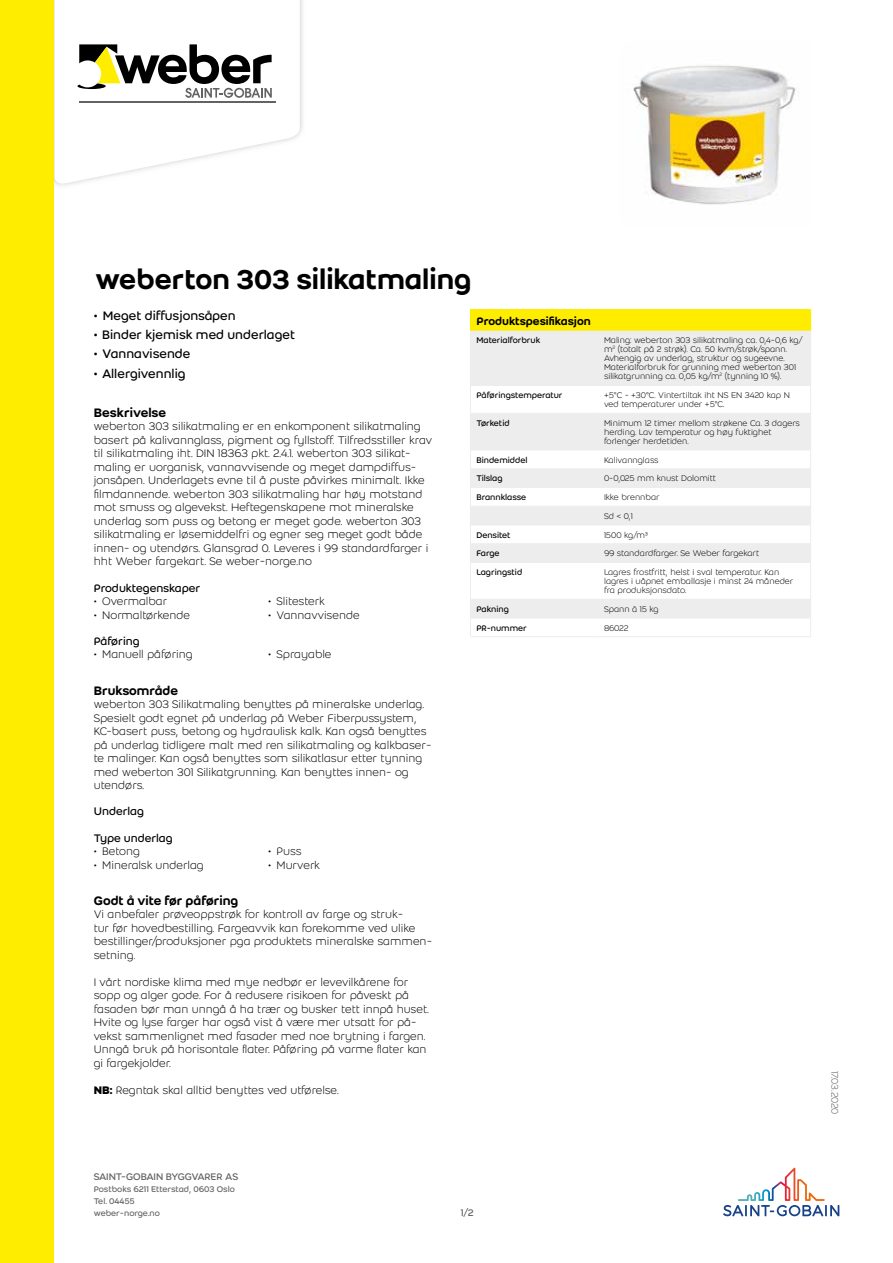
<style>
.page{position:relative;width:893px;height:1263px;background:#fff}
.page>*{position:absolute;margin:0;border:0;box-sizing:border-box;transform-origin:0 0}
.t1{font:500 30px "Weber";color:#000}
.t2{font:13.5px "Weber";color:#000}
.t3{font:500 13.5px "Weber";color:#000}
.t4{font:300 12px/13.5px "Weber";color:#000}
.t5{font:12px/26.2px "Weber";color:#000}
.t6{font:500 12px "Weber";color:#000}
.t7{font:10.5px "Weber";letter-spacing:-.025em;color:#646363}
.t8{font:300 10.5px "Weber";letter-spacing:-.02em;color:#646363}
.t9{font:300 9px/9px "Weber";color:#000}
.t10{font:9px "Weber";color:#000}
.t11{font:9px/12px "Weber";color:#646363}
.s1{font-weight:700}
</style>
<div class="page">
<svg style="left:55px;top:0;width:245px;height:186px"></svg>
<hr style="left:79px;top:101px;width:196px;height:1px;background:#646363">
<svg style="left:77px;top:44px;width:195px;height:54px"></svg>
<div style="left:0;top:0;width:54px;height:1263px;background:#ffed00"></div>
<svg style="left:723px;top:1168px;width:116px;height:48px"></svg>
<img style="left:633px;top:65px;width:166px;height:140px">
<div style="left:470px;top:310px;width:341px;height:21px;background:#ffed00"></div>
<svg style="left:471px;top:331px;width:339px;height:287px;fill:#ededed"></svg>
<hr style="left:470px;top:331px;width:1px;height:54px;background:#ededed">
<hr style="left:810px;top:331px;width:1px;height:54px;background:#ededed">
<hr style="left:470px;top:385px;width:128px;height:1px;background:#ededed">
<svg style="left:470px;top:386px;width:1px;height:27px"></svg>
<hr style="left:598px;top:385px;width:213px;height:1px;background:#ededed">
<svg style="left:810px;top:386px;width:1px;height:27px"></svg>
<hr style="left:470px;top:413px;width:128px;height:1px;background:#ededed">
<hr style="left:470px;top:414px;width:1px;height:36px;background:#ededed">
<hr style="left:598px;top:413px;width:213px;height:1px;background:#ededed">
<hr style="left:810px;top:414px;width:1px;height:36px;background:#ededed">
<hr style="left:470px;top:450px;width:128px;height:1px;background:#ededed">
<hr style="left:598px;top:450px;width:213px;height:1px;background:#ededed">
<hr style="left:470px;top:468px;width:128px;height:1px;background:#ededed">
<hr style="left:598px;top:468px;width:213px;height:1px;background:#ededed">
<hr style="left:470px;top:487px;width:128px;height:1px;background:#ededed">
<hr style="left:598px;top:487px;width:213px;height:1px;background:#ededed">
<hr style="left:470px;top:506px;width:128px;height:1px;background:#ededed">
<hr style="left:598px;top:506px;width:213px;height:1px;background:#ededed">
<hr style="left:470px;top:525px;width:128px;height:1px;background:#ededed">
<hr style="left:598px;top:525px;width:213px;height:1px;background:#ededed">
<hr style="left:470px;top:543px;width:128px;height:1px;background:#ededed">
<svg style="left:470px;top:451px;width:1px;height:111px"></svg>
<hr style="left:598px;top:543px;width:213px;height:1px;background:#ededed">
<svg style="left:810px;top:451px;width:1px;height:111px"></svg>
<hr style="left:470px;top:562px;width:128px;height:1px;background:#ededed">
<hr style="left:470px;top:563px;width:1px;height:36px;background:#ededed">
<hr style="left:598px;top:562px;width:213px;height:1px;background:#ededed">
<hr style="left:810px;top:563px;width:1px;height:36px;background:#ededed">
<hr style="left:470px;top:599px;width:128px;height:1px;background:#ededed">
<hr style="left:598px;top:599px;width:213px;height:1px;background:#ededed">
<hr style="left:470px;top:618px;width:128px;height:1px;background:#ededed">
<svg style="left:470px;top:600px;width:1px;height:36px"></svg>
<hr style="left:470px;top:636px;width:128px;height:1px;background:#ededed">
<hr style="left:598px;top:618px;width:213px;height:1px;background:#ededed">
<svg style="left:810px;top:600px;width:1px;height:36px"></svg>
<hr style="left:598px;top:636px;width:213px;height:1px;background:#ededed">
<h1 class="t1" style="left:95px;top:257px;width:378px">weberton 303 silikatmaling</h1>
<p class="t2" style="left:94px;top:306px;width:143px">• Meget diffusjonsåpen</p>
<p class="t2" style="left:94px;top:325px;width:203px">• Binder kjemisk med underlaget</p>
<p class="t2" style="left:94px;top:344px;width:98px">• Vannavisende</p>
<p class="t2" style="left:94px;top:364px;width:93px">• Allergivennlig</p>
<p class="t3" style="left:94px;top:403px;width:74px">Beskrivelse</p>
<p class="t4" style="left:94px;top:419px;width:340px">weberton 303 silikatmaling er en enkomponent silikatmaling basert på kalivannglass, pigment og fyllstoff. Tilfredsstiller krav til silikatmaling iht. DIN 18363 pkt. 2.4.1. weberton 303 silikat&shy;maling er uorganisk, vannavvisende og meget dampdiffus&shy;jonsåpen. Underlagets evne til å puste påvirkes minimalt. Ikke filmdannende. weberton 303 silikatmaling har høy motstand mot smuss og algevekst. Heftegenskapene mot mineralske underlag som puss og betong er meget gode. weberton 303 silikatmaling er løsemiddelfri og egner seg meget godt både innen- og utendørs. Glansgrad 0. Leveres i 99 standardfarger i hht Weber fargekart. Se weber-norge.no</p>
<p class="t5" style="left:94px;top:574px;width:108px">Produktegenskaper</p>
<p class="t4" style="left:94px;top:594px;width:75px">• Overmalbar</p>
<p class="t4" style="left:94px;top:608px;width:98px">• Normaltørkende</p>
<p class="t6" style="left:476px;top:312px;width:116px">Produktspesifikasjon</p>
<p class="t10" style="left:476px;top:334px;width:65px">Materialforbruk</p>
<p class="t9" style="left:604px;top:336px;width:200px">Maling: weberton 303 silikatmaling ca. 0,4-0,6 kg/ m<sup>2</sup> (totalt på 2 strøk). Ca. 50 kvm/strøk/spann.<br>Avhengig av underlag, struktur og sugeevne.<br>Materialforbruk for grunning med weberton 301 silikatgrunning ca. 0,05 kg/m<sup>2</sup> (tynning 10 %).</p>
<p class="t10" style="left:476px;top:389px;width:88px">Påføringstemperatur</p>
<p class="t9" style="left:604px;top:391px;width:187px">+5°C - +30°C. Vintertiltak iht NS EN 3420 kap N ved temperaturer under +5°C.</p>
<p class="t10" style="left:476px;top:417px;width:35px">Tørketid</p>
<p class="t9" style="left:604px;top:418px;width:197px">Minimum 12 timer mellom strøkene Ca. 3 dagers herding. Lav temperatur og høy fuktighet forlenger herdetiden.</p>
<p class="t10" style="left:476px;top:453px;width:53px">Bindemiddel</p>
<p class="t9" style="left:604px;top:455px;width:56px">Kalivannglass</p>
<p class="t10" style="left:476px;top:472px;width:28px">Tilslag</p>
<p class="t9" style="left:604px;top:474px;width:113px">0-0,025 mm knust Dolomitt</p>
<p class="t10" style="left:476px;top:491px;width:51px">Brannklasse</p>
<p class="t9" style="left:604px;top:488px;width:57px;line-height:18.8px">Ikke brennbar<br>Sd &lt; 0,1</p>
<p class="t10" style="left:476px;top:528px;width:36px">Densitet</p>
<p class="t9" style="left:604px;top:530px;width:45px">1500 kg/m³</p>
<p class="t10" style="left:476px;top:547px;width:25px">Farge</p>
<p class="t9" style="left:604px;top:549px;width:157px">99 standardfarger. Se Weber fargekart</p>
<p class="t10" style="left:476px;top:566px;width:47px">Lagringstid</p>
<p class="t9" style="left:604px;top:568px;width:191px">Lagres frostfritt, helst i sval temperatur. Kan lagres i uåpnet emballasje i minst 24 måneder fra produksjonsdato.</p>
<p class="t10" style="left:476px;top:603px;width:34px">Pakning</p>
<p class="t9" style="left:604px;top:604px;width:56px">Spann á 15 kg</p>
<p class="t10" style="left:476px;top:621px;width:52px">PR-nummer</p>
<p class="t9" style="left:604px;top:623px;width:26px">86022</p>
<p class="t4" style="left:268px;top:594px;width:58px">• Slitesterk</p>
<p class="t4" style="left:268px;top:608px;width:93px">• Vannavvisende</p>
<p class="t5" style="left:94px;top:628px;width:47px">Påføring</p>
<p class="t4" style="left:94px;top:647px;width:100px">• Manuell påføring</p>
<p class="t4" style="left:268px;top:647px;width:65px">• Sprayable</p>
<p class="t3" style="left:94px;top:680px;width:86px">Bruksområde</p>
<p class="t4" style="left:94px;top:697px;width:339px">weberton 303 Silikatmaling benyttes på mineralske underlag.<br>Spesielt godt egnet på underlag på Weber Fiberpussystem, KC-basert puss, betong og hydraulisk kalk. Kan også benyttes på underlag tidligere malt med ren silikatmaling og kalkbaser&shy;te malinger. Kan også benyttes som silikatlasur etter tynning med weberton 301 Silikatgrunning. Kan benyttes innen- og utendørs.</p>
<p class="t5" style="left:94px;top:798px;width:80px">Underlag<br>Type underlag</p>
<p class="t4" style="left:94px;top:844px;width:48px">• Betong</p>
<p class="t4" style="left:94px;top:858px;width:111px">• Mineralsk underlag</p>
<p class="t4" style="left:268px;top:844px;width:35px">• Puss</p>
<p class="t4" style="left:268px;top:858px;width:53px">• Murverk</p>
<p class="t3" style="left:94px;top:891px;width:146px">Godt å vite før påføring</p>
<p class="t4" style="left:94px;top:907px;width:340px">Vi anbefaler prøveoppstrøk for kontroll av farge og struk-<br>tur før hovedbestilling. Fargeavvik kan forekomme ved ulike bestillinger/produksjoner pga produktets mineralske sammen&shy;setning.</p>
<p class="t4" style="left:94px;top:975px;width:337px">I vårt nordiske klima med mye nedbør er levevilkårene for sopp og alger gode. For å redusere risikoen for påveskt på fasaden bør man unngå å ha trær og busker tett innpå huset.<br>Hvite og lyse farger har også vist å være mer utsatt for på&shy;vekst sammenlignet med fasader med noe brytning i fargen.<br>Unngå bruk på horisontale flater. Påføring på varme flater kan gi fargekjolder.</p>
<p class="t4" style="left:94px;top:1083px;width:247px"><span class="s1">NB:</span> Regntak skal alltid benyttes ved utførelse.</p>
<p class="t7" style="left:94px;top:1169px;width:146px">SAINT-GOBAIN BYGGVARER AS</p>
<p class="t11" style="left:94px;top:1183px;width:143px">Postboks 6211 Etterstad, 0603 Oslo<br>Tel. 04455<br>weber-norge.no</p>
<p class="t7" style="left:461px;top:1205px;width:14px">1/2</p>
<p class="t8" style="left:842px;top:1071px;width:45px;rotate:90deg">17.03.2020</p>
</div>
